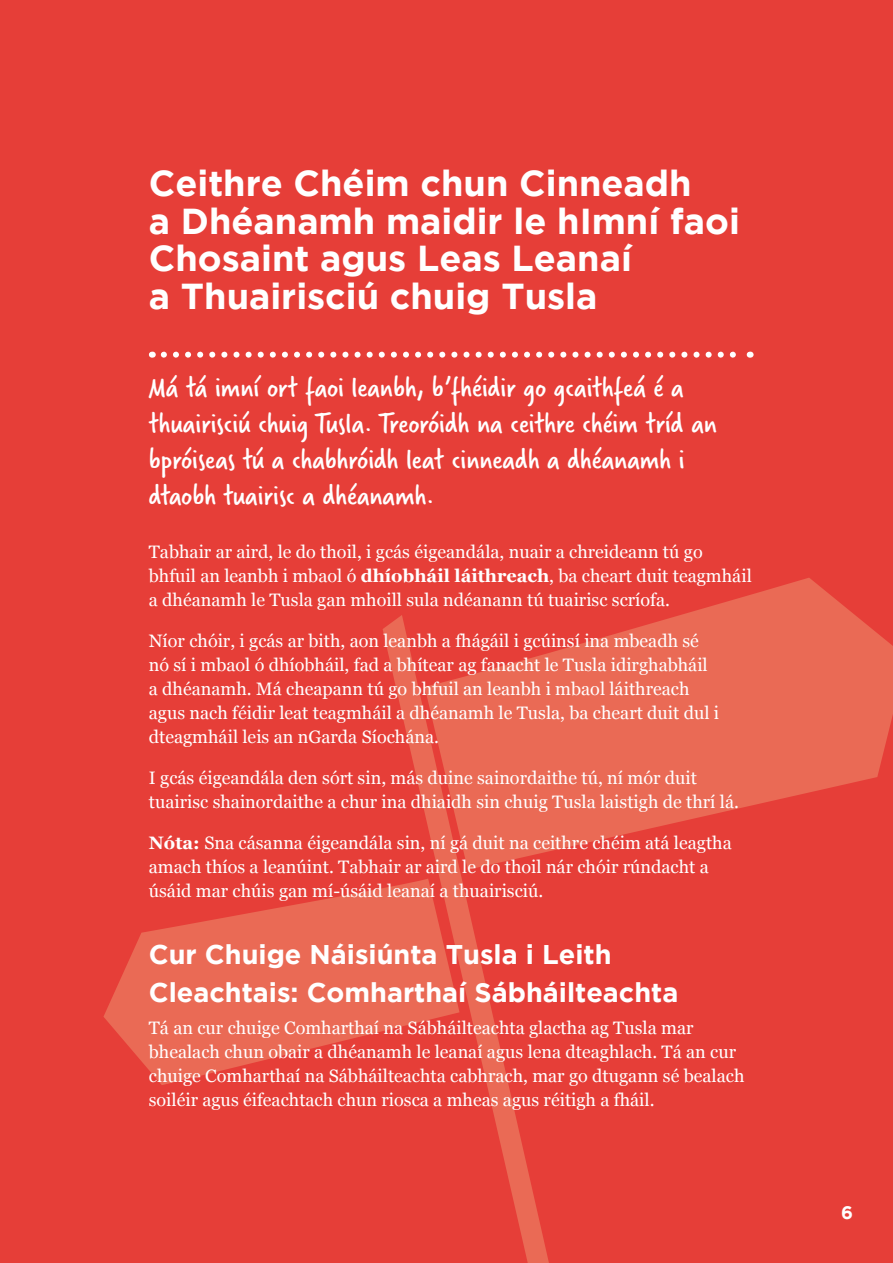
<style>
.page{position:relative;width:893px;height:1263px;background:#e63e38}
.page>*{position:absolute;margin:0;border:0;box-sizing:border-box;transform-origin:0 0}
.t1{font:700 36px/37.5px "Gotham";color:#fff}
.t2{font:30px/36px "Verveine";color:#fff}
.t3{font:700 27px/37.5px "Gotham";color:#fff}
.t4{font:18px/24px "Georgia";color:#fff}
.t5{font:700 18px "Gotham";color:#fff}
.s1{font-weight:700}
</style>
<div class="page">
<svg style="left:549px;top:578px;width:344px;height:273px;fill:#ea6a55"></svg>
<svg style="left:103px;top:888px;width:280px;height:197px;fill:#ea6a55"></svg>
<svg style="left:383px;top:615px;width:166px;height:648px"></svg>
<svg style="left:164px;top:352px;width:572px;height:6px"></svg>
<h1 class="t1" style="left:149px;top:164px;width:593px">Ceithre Chéim chun Cinneadh<br>a Dhéanamh maidir le hImní faoi<br>Chosaint agus Leas Leanaí<br>a Thuairisciú chuig Tusla</h1>
<h2 class="t2" style="left:149px;top:370px;width:569px">Má tá imní ort faoi leanbh, b’fhéidir go gcaithfeá é a thuairisciú chuig Tusla. Treoróidh na ceithre chéim tríd an bpróiseas tú a chabhróidh leat cinneadh a dhéanamh i dtaobh tuairisc a dhéanamh.</h2>
<p class="t4" style="left:149px;top:539px;width:604px">Tabhair ar aird, le do thoil, i gcás éigeandála, nuair a chreideann tú go bhfuil an leanbh i mbaol ó <span class="s1">dhíobháil láithreach</span>, ba cheart duit teagmháil a dhéanamh le Tusla gan mhoill sula ndéanann tú tuairisc scríofa.</p>
<p class="t4" style="left:149px;top:628px;width:572px">Níor chóir, i gcás ar bith, aon leanbh a fhágáil i gcúinsí ina mbeadh sé nó sí i mbaol ó dhíobháil, fad a bhítear ag fanacht le Tusla idirghabháil a dhéanamh. Má cheapann tú go bhfuil an leanbh i mbaol láithreach agus nach féidir leat teagmháil a dhéanamh le Tusla, ba cheart duit dul i dteagmháil leis an nGarda Síochána.</p>
<p class="t4" style="left:149px;top:765px;width:592px">I gcás éigeandála den sórt sin, más duine sainordaithe tú, ní mór duit tuairisc shainordaithe a chur ina dhiaidh sin chuig Tusla laistigh de thrí lá.</p>
<p class="t4" style="left:149px;top:830px;width:584px"><span class="s1">Nóta:</span> Sna cásanna éigeandála sin, ní gá duit na ceithre chéim atá leagtha amach thíos a leanúint. Tabhair ar aird le do thoil nár chóir rúndacht a úsáid mar chúis gan mí-úsáid leanaí a thuairisciú.</p>
<h3 class="t3" style="left:149px;top:935px;width:531px">Cur Chuige Náisiúnta Tusla i Leith<br>Cleachtais: Comharthaí Sábháilteachta</h3>
<p class="t4" style="left:149px;top:1016px;width:597px">Tá an cur chuige Comharthaí na Sábháilteachta glactha ag Tusla mar bhealach chun obair a dhéanamh le leanaí agus lena dteaghlach. Tá an cur chuige Comharthaí na Sábháilteachta cabhrach, mar go dtugann sé bealach soiléir agus éifeachtach chun riosca a mheas agus réitigh a fháil.</p>
<p class="t5" style="left:841px;top:1202px;width:13px">6</p>
</div>
